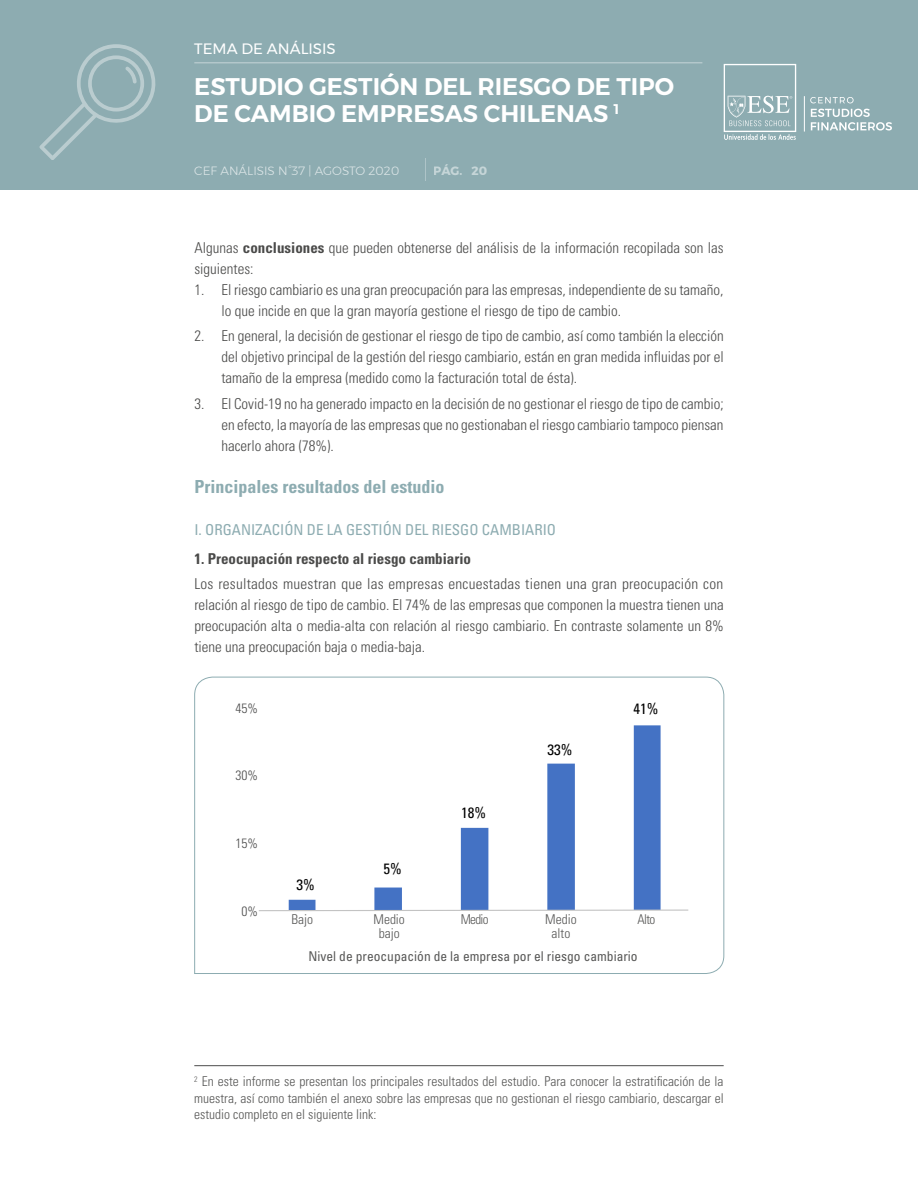
<style>
.page{position:relative;width:918px;height:1188px;background:#fff}
.page>*{position:absolute;margin:0;border:0;box-sizing:border-box;transform-origin:0 0}
.t1{font:600 24px/27px "Montserrat";color:#fff}
.t2{font:700 condensed 18px "Univers LT Std";color:#8dacb1}
.t3{font:300 condensed 15px/21px "Univers LT Std";color:#4a4a49;text-align:justify}
.t4{font:condensed 15px "Univers LT Std";color:#8dacb1}
.t5{font:700 condensed 15px "Univers LT Std";color:#4a4a49}
.t6{font:15px "Montserrat";color:#fff}
.t7{font:condensed 15px "Univers LT Std";color:#000}
.t8{font:300 condensed 13.5px/13.5px "Univers LT Std";color:#575756;text-align:center}
.t9{font:condensed 13.5px "Univers LT Std";color:#575756}
.t10{font:300 condensed 13.5px "Univers LT Std";color:#4d4d4d}
.t11{font:300 12px "Montserrat";color:#fff}
.t12{font:700 12px "Montserrat";color:#fff}
.s1{font-weight:700}
</style>
<div class="page">
<div style="left:0;top:0;width:918px;height:189px;background:#8dacb1"></div>
<svg style="left:39px;top:44px;width:117px;height:116px"></svg>
<svg style="left:194px;top:677px;width:530px;height:297px"></svg>
<img style="left:280px;top:696px;width:386px;height:213px">
<svg style="left:258px;top:909px;width:431px;height:3px"></svg>
<hr style="left:194px;top:1065px;width:530px;height:1px;background:#4d4d4d">
<div style="left:285px;top:864px;width:37px;height:29px;background:#fff"></div>
<div style="left:367px;top:850px;width:37px;height:28px;background:#fff"></div>
<div style="left:456px;top:793px;width:37px;height:28px;background:#fff"></div>
<div style="left:543px;top:727px;width:37px;height:28px;background:#fff"></div>
<div style="left:628px;top:689px;width:37px;height:28px;background:#fff"></div>
<svg style="left:425px;top:158px;width:1px;height:22px"></svg>
<hr style="left:804px;top:96px;width:1px;height:36px;background:#fff">
<svg style="left:810px;top:97px;width:44px;height:6px"></svg>
<svg style="left:811px;top:109px;width:81px;height:22px"></svg>
<div style="left:724px;top:64px;width:72px;height:68px;border:1px solid #fff"></div>
<svg style="left:728px;top:96px;width:64px;height:30px"></svg>
<svg style="left:724px;top:134px;width:72px;height:6px"></svg>
<hr style="left:194px;top:62px;width:508px;height:1px;background:#fff">
<p class="t6" style="left:194px;top:38px;width:143px">TEMA DE ANÁLISIS</p>
<h1 class="t1" style="left:194px;top:73px;width:481px">ESTUDIO GESTIÓN DEL RIESGO DE TIPO<br>DE CAMBIO EMPRESAS CHILENAS <sup>1</sup></h1>
<p class="t11" style="left:194px;top:162px;width:206px">CEF ANÁLISIS N°37 | AGOSTO 2020</p>
<p class="t12" style="left:434px;top:161px;width:55px">PÁG. 20</p>
<p class="t3" style="left:194px;top:237px;width:531px">Algunas <span class="s1">conclusiones</span> que pueden obtenerse del análisis de la información recopilada son las siguientes:</p>
<p class="t3" style="left:221px;top:279px;width:503px;text-indent:-27px">1. El riesgo cambiario es una gran preocupación para las empresas, independiente de su tamaño, lo que incide en que la gran mayoría gestione el riesgo de tipo de cambio.</p>
<p class="t3" style="left:221px;top:326px;width:504px;text-indent:-27px">2. En general, la decisión de gestionar el riesgo de tipo de cambio, así como también la elección del objetivo principal de la gestión del riesgo cambiario, están en gran medida influidas por el tamaño de la empresa (medido como la facturación total de ésta).</p>
<p class="t3" style="left:221px;top:393px;width:504px;text-indent:-27px">3. El Covid-19 no ha generado impacto en la decisión de no gestionar el riesgo de tipo de cambio; en efecto, la mayoría de las empresas que no gestionaban el riesgo cambiario tampoco piensan hacerlo ahora (78%).</p>
<p class="t2" style="left:194px;top:475px;width:251px">Principales resultados del estudio</p>
<p class="t4" style="left:194px;top:520px;width:363px">I. ORGANIZACIÓN DE LA GESTIÓN DEL RIESGO CAMBIARIO</p>
<p class="t5" style="left:194px;top:550px;width:278px">1. Preocupación respecto al riesgo cambiario</p>
<p class="t3" style="left:194px;top:574px;width:531px">Los resultados muestran que las empresas encuestadas tienen una gran preocupación con relación al riesgo de tipo de cambio. El 74% de las empresas que componen la muestra tienen una preocupación alta o media-alta con relación al riesgo cambiario. En contraste solamente un 8% tiene una preocupación baja o media-baja.</p>
<p class="t10" style="left:235px;top:700px;width:24px">45%</p>
<p class="t10" style="left:235px;top:768px;width:24px">30%</p>
<p class="t10" style="left:235px;top:835px;width:24px">15%</p>
<p class="t10" style="left:241px;top:903px;width:18px">0%</p>
<p class="t7" style="left:297px;top:875px;width:20px">3%</p>
<p class="t7" style="left:383px;top:859px;width:20px">5%</p>
<p class="t7" style="left:461px;top:803px;width:26px">18%</p>
<p class="t7" style="left:548px;top:740px;width:26px">33%</p>
<p class="t7" style="left:633px;top:699px;width:26px">41%</p>
<p class="t8" style="left:291px;top:913px;width:23px">Bajo</p>
<p class="t8" style="left:374px;top:913px;width:33px">Medio bajo</p>
<p class="t8" style="left:461px;top:913px;width:29px">Medio</p>
<p class="t8" style="left:545px;top:913px;width:33px">Medio alto</p>
<p class="t8" style="left:637px;top:913px;width:19px">Alto</p>
<p class="t9" style="left:309px;top:948px;width:331px">Nivel de preocupación de la empresa por el riesgo cambiario</p>
<p class="t8" style="left:194px;top:1073px;width:531px;line-height:16.5px;text-align:justify"><sup>2</sup> En este informe se presentan los principales resultados del estudio. Para conocer la estratificación de la muestra, así como también el anexo sobre las empresas que no gestionan el riesgo cambiario, descargar el estudio completo en el siguiente link:</p>
</div>
